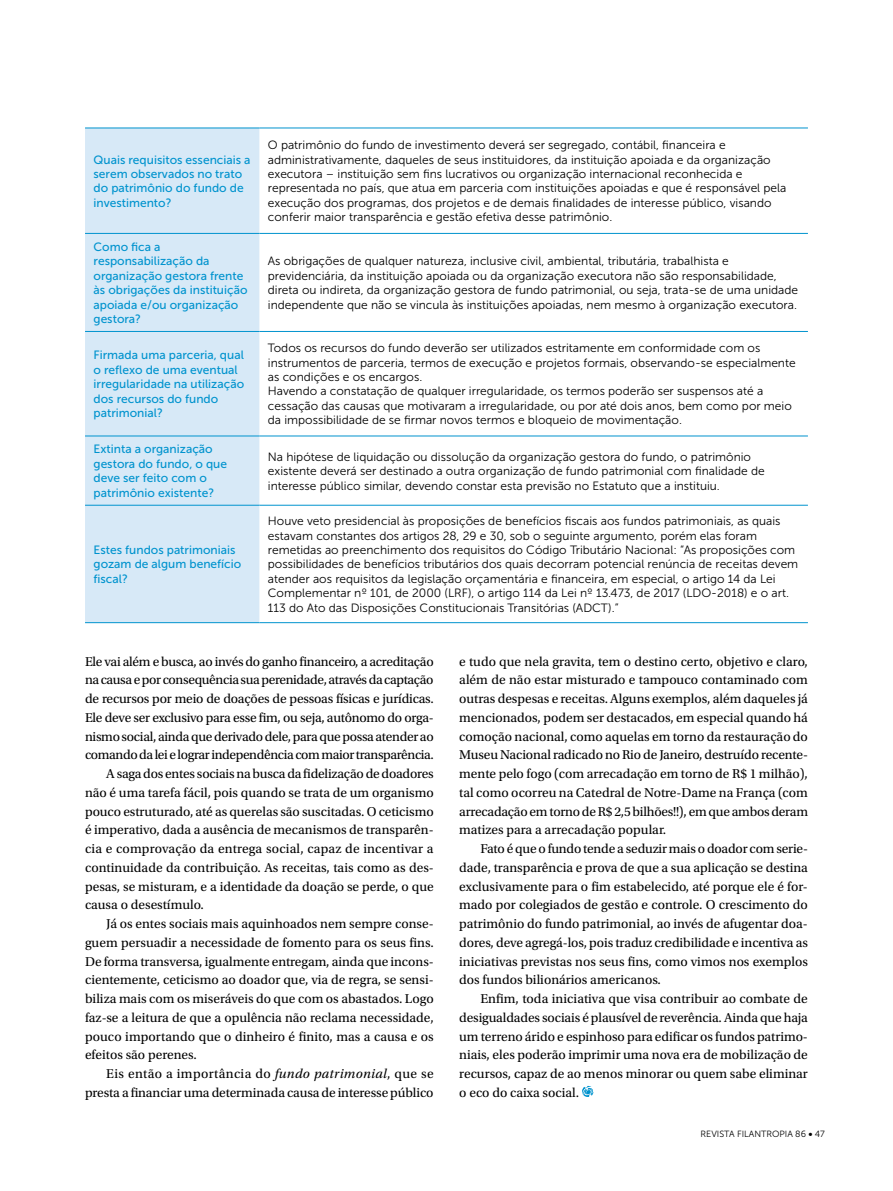
<style>
.page{position:relative;width:893px;height:1191px;background:#fff}
.page>*{position:absolute;margin:0;border:0;box-sizing:border-box;transform-origin:0 0}
.t1{font:13.5px/18.8px "Utopia Std";color:#000;text-align:justify}
.t2{font:13.5px "Utopia Std";letter-spacing:-.025em;color:#000}
.t3{font:13.5px "Utopia Std";letter-spacing:-.02em;color:#000}
.t4{font:13.5px "Utopia Std";letter-spacing:.025em;color:#000}
.t5{font:12px/14.4px "Museo Sans 300";color:#000}
.t6{font:12px/14.4px "Museo Sans 500";color:#0093ce}
.t7{font:9px "Museo Sans 300";color:#000}
.s1{font-style:italic}
</style>
<div class="page">
<div style="left:85px;top:129px;width:174px;height:493px;background:#d7e9f7"></div>
<hr style="left:85px;top:128px;width:174px;height:1px;background:#0093ce">
<hr style="left:259px;top:128px;width:549px;height:1px;background:#0093ce">
<hr style="left:85px;top:233px;width:174px;height:1px;background:#0093ce">
<hr style="left:259px;top:233px;width:549px;height:1px;background:#0093ce">
<hr style="left:85px;top:331px;width:174px;height:1px;background:#0093ce">
<hr style="left:259px;top:331px;width:549px;height:1px;background:#0093ce">
<hr style="left:85px;top:435px;width:174px;height:1px;background:#0093ce">
<hr style="left:259px;top:435px;width:549px;height:1px;background:#0093ce">
<hr style="left:85px;top:505px;width:174px;height:1px;background:#0093ce">
<hr style="left:259px;top:505px;width:549px;height:1px;background:#0093ce">
<hr style="left:85px;top:622px;width:174px;height:1px;background:#0093ce">
<hr style="left:259px;top:622px;width:549px;height:1px;background:#0093ce">
<svg style="left:582px;top:1085px;width:11px;height:12px"></svg>
<p class="t6" style="left:94px;top:152px;width:159px">Quais requisitos essenciais a serem observados no trato do patrimônio do fundo de investimento?</p>
<p class="t6" style="left:94px;top:240px;width:155px">Como fica a responsabilização da organização gestora frente às obrigações da instituição apoiada e/ou organização gestora?</p>
<p class="t5" style="left:268px;top:138px;width:520px">O patrimônio do fundo de investimento deverá ser segregado, contábil, financeira e administrativamente, daqueles de seus instituidores, da instituição apoiada e da organização executora – instituição sem fins lucrativos ou organização internacional reconhecida e representada no país, que atua em parceria com instituições apoiadas e que é responsável pela execução dos programas, dos projetos e de demais finalidades de interesse público, visando conferir maior transparência e gestão efetiva desse patrimônio.</p>
<p class="t5" style="left:268px;top:254px;width:532px">As obrigações de qualquer natureza, inclusive civil, ambiental, tributária, trabalhista e previdenciária, da instituição apoiada ou da organização executora não são responsabilidade, direta ou indireta, da organização gestora de fundo patrimonial, ou seja, trata-se de uma unidade independente que não se vincula às instituições apoiadas, nem mesmo à organização executora.</p>
<p class="t6" style="left:94px;top:348px;width:152px">Firmada uma parceria, qual o reflexo de uma eventual irregularidade na utilização dos recursos do fundo patrimonial?</p>
<p class="t5" style="left:268px;top:341px;width:529px">Todos os recursos do fundo deverão ser utilizados estritamente em conformidade com os instrumentos de parceria, termos de execução e projetos formais, observando-se especialmente as condições e os encargos.<br>Havendo a constatação de qualquer irregularidade, os termos poderão ser suspensos até a cessação das causas que motivaram a irregularidade, ou por até dois anos, bem como por meio da impossibilidade de se firmar novos termos e bloqueio de movimentação.</p>
<p class="t6" style="left:94px;top:442px;width:135px">Extinta a organização gestora do fundo, o que deve ser feito com o patrimônio existente?</p>
<p class="t5" style="left:268px;top:449px;width:498px">Na hipótese de liquidação ou dissolução da organização gestora do fundo, o patrimônio existente deverá ser destinado a outra organização de fundo patrimonial com finalidade de interesse público similar, devendo constar esta previsão no Estatuto que a instituiu.</p>
<p class="t6" style="left:94px;top:543px;width:149px">Estes fundos patrimoniais gozam de algum benefício fiscal?</p>
<p class="t5" style="left:268px;top:514px;width:532px">Houve veto presidencial às proposições de benefícios fiscais aos fundos patrimoniais, as quais estavam constantes dos artigos 28, 29 e 30, sob o seguinte argumento, porém elas foram remetidas ao preenchimento dos requisitos do Código Tributário Nacional: “As proposições com possibilidades de benefícios tributários dos quais decorram potencial renúncia de receitas devem atender aos requisitos da legislação orçamentária e financeira, em especial, o artigo 14 da Lei Complementar nº 101, de 2000 (LRF), o artigo 114 da Lei nº 13.473, de 2017 (LDO-2018) e o art.<br>113 do Ato das Disposições Constitucionais Transitórias (ADCT).”</p>
<p class="t3" style="left:85px;top:654px;width:350px">Ele vai além e busca, ao invés do ganho financeiro, a acreditação</p>
<p class="t2" style="left:85px;top:672px;width:350px">na causa e por consequência sua perenidade, através da captação</p>
<p class="t1" style="left:85px;top:689px;width:350px">de recursos por meio de doações de pessoas físicas e jurídicas.</p>
<p class="t3" style="left:85px;top:710px;width:350px">Ele deve ser exclusivo para esse fim, ou seja, autônomo do orga-</p>
<p class="t2" style="left:85px;top:729px;width:350px">nismo social, ainda que derivado dele, para que possa atender ao</p>
<p class="t2" style="left:85px;top:747px;width:350px">comando da lei e lograr independência com maior transparência.</p>
<p class="t1" style="left:106px;top:764px;width:329px">A saga dos entes sociais na busca da fidelização de doadores</p>
<p class="t1" style="left:85px;top:783px;width:350px">não é uma tarefa fácil, pois quando se trata de um organismo</p>
<p class="t1" style="left:85px;top:802px;width:350px">pouco estruturado, até as querelas são suscitadas. O ceticismo</p>
<p class="t1" style="left:85px;top:821px;width:350px">é imperativo, dada a ausência de mecanismos de transparên-</p>
<p class="t1" style="left:85px;top:839px;width:350px">cia e comprovação da entrega social, capaz de incentivar a</p>
<p class="t1" style="left:85px;top:858px;width:350px">continuidade da contribuição. As receitas, tais como as des-</p>
<p class="t1" style="left:85px;top:877px;width:350px">pesas, se misturam, e a identidade da doação se perde, o que</p>
<p class="t1" style="left:85px;top:896px;width:120px">causa o desestímulo.</p>
<p class="t1" style="left:106px;top:914px;width:329px">Já os entes sociais mais aquinhoados nem sempre conse-</p>
<p class="t1" style="left:85px;top:933px;width:350px">guem persuadir a necessidade de fomento para os seus fins.</p>
<p class="t1" style="left:85px;top:952px;width:350px">De forma transversa, igualmente entregam, ainda que incons-</p>
<p class="t1" style="left:85px;top:971px;width:350px">cientemente, ceticismo ao doador que, via de regra, se sensi-</p>
<p class="t1" style="left:85px;top:989px;width:350px">biliza mais com os miseráveis do que com os abastados. Logo</p>
<p class="t1" style="left:85px;top:1008px;width:350px">faz-se a leitura de que a opulência não reclama necessidade,</p>
<p class="t1" style="left:85px;top:1027px;width:350px">pouco importando que o dinheiro é finito, mas a causa e os</p>
<p class="t1" style="left:85px;top:1046px;width:113px">efeitos são perenes.</p>
<p class="t4" style="left:106px;top:1066px;width:329px">Eis então a importância do <span class="s1">fundo patrimonial</span>, que se</p>
<p class="t1" style="left:85px;top:1083px;width:350px">presta a financiar uma determinada causa de interesse público</p>
<p class="t1" style="left:459px;top:652px;width:350px">e tudo que nela gravita, tem o destino certo, objetivo e claro, além de não estar misturado e tampouco contaminado com outras despesas e receitas. Alguns exemplos, além daqueles já mencionados, podem ser destacados, em especial quando há comoção nacional, como aquelas em torno da restauração do Museu Nacional radicado no Rio de Janeiro, destruído recente&shy;mente pelo fogo (com arrecadação em torno de R$ 1 milhão), tal como ocorreu na Catedral de Notre-Dame na França (com arrecadação em torno de R$ 2,5 bilhões!!), em que ambos deram matizes para a arrecadação popular.</p>
<p class="t1" style="left:459px;top:839px;width:350px;text-indent:21px">Fato é que o fundo tende a seduzir mais o doador com serie&shy;dade, transparência e prova de que a sua aplicação se destina exclusivamente para o fim estabelecido, até porque ele é for&shy;mado por colegiados de gestão e controle. O crescimento do patrimônio do fundo patrimonial, ao invés de afugentar doa&shy;dores, deve agregá-los, pois traduz credibilidade e incentiva as iniciativas previstas nos seus fins, como vimos nos exemplos dos fundos bilionários americanos.</p>
<p class="t1" style="left:459px;top:989px;width:350px;text-indent:21px">Enfim, toda iniciativa que visa contribuir ao combate de desigualdades sociais é plausível de reverência. Ainda que haja um terreno árido e espinhoso para edificar os fundos patrimo&shy;niais, eles poderão imprimir uma nova era de mobilização de recursos, capaz de ao menos minorar ou quem sabe eliminar o eco do caixa social.</p>
<p class="t7" style="left:701px;top:1129px;width:126px">REVISTA FILANTROPIA 86 • 47</p>
</div>
